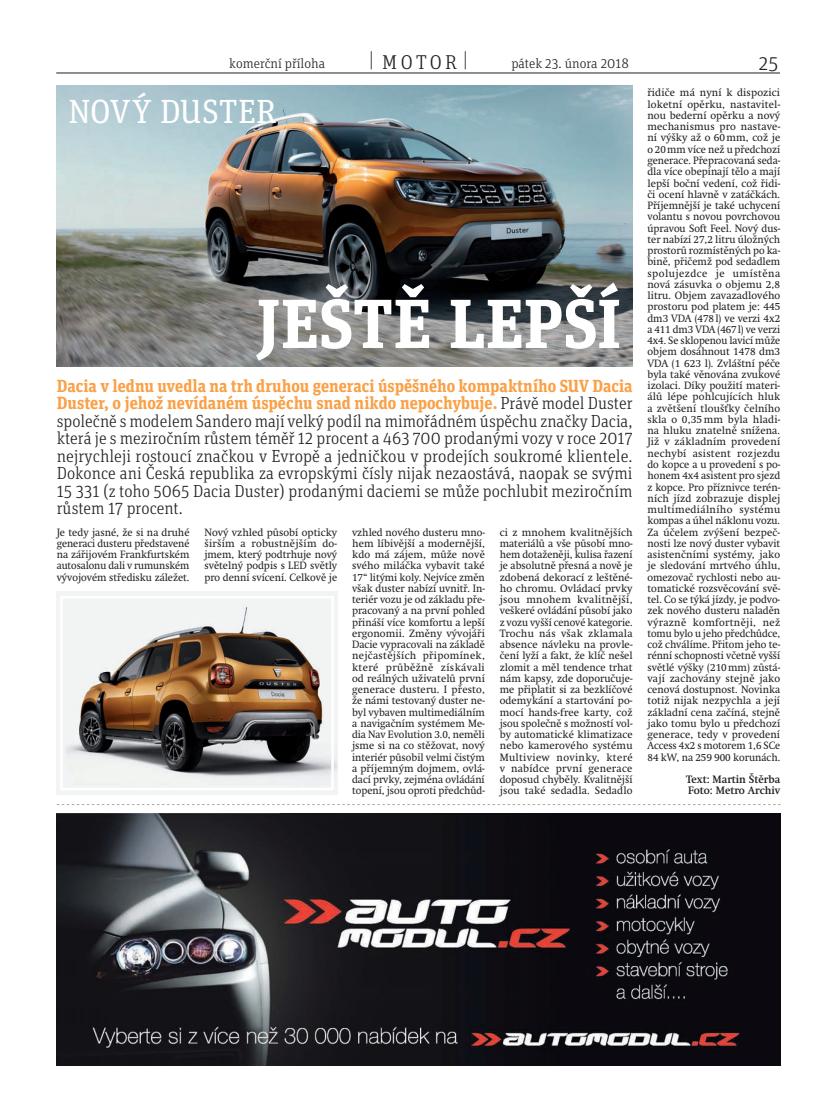
<style>
.page{position:relative;width:837px;height:1117px;background:#fff}
.page>*{position:absolute;margin:0;border:0;box-sizing:border-box;transform-origin:0 0}
.t1{font:700 69.25px "Unit Slab Pro";letter-spacing:.005em;color:#fff}
.t2{font:33.5px "Unit Slab Pro";letter-spacing:.005em;color:#fff}
.t3{font:300 20px "Unit Slab Pro";letter-spacing:.16em;color:#231f20}
.t4{font:300 17.5px/17.5px "Unit Slab CE";color:#231f20;text-align:justify;scale:.96 1}
.t5{font:300 13.75px "Unit Slab Pro";color:#231f20}
.t6{font:10.5px/11.2px "Metro Swift";color:#231f20;text-align:justify}
.t7{font:10.5px/11.2px "Metro Swift";color:#231f20;text-align:justify;scale:.96 1}
.t8{font:700 10.5px/11.2px "Metro Swift";color:#231f20;scale:.96 1}
.s1{font-family:"Gotham Narrow"}
.s2{font-weight:700;color:#f9a148}
</style>
<div class="page">
<hr style="left:56px;top:73px;width:723px;height:1px;background:#231f20">
<img style="left:57px;top:85px;width:575px;height:281px">
<img style="left:57px;top:591px;width:280px;height:203px">
<svg style="left:57px;top:804px;width:723px;height:1px"></svg>
<img style="left:57px;top:813px;width:723px;height:252px">
<h3 class="t5" style="left:229px;top:55px;width:97px">komerční příloha</h3>
<h3 class="t3" style="left:369px;top:49px;width:101px"><span class="s1">|</span> motor <span class="s1">|</span></h3>
<h3 class="t5" style="left:511px;top:54px;width:119px">pátek 23. února 2018</h3>
<p class="t3" style="left:758px;top:50px;width:21px">25</p>
<p class="t2" style="left:68px;top:89px;width:189px">NOVÝ DUSTER</p>
<p class="t1" style="left:256px;top:273px;width:366px">ještě lepší</p>
<p class="t4" style="left:57px;top:376px;width:601px"><span class="s2">Dacia v lednu uvedla na trh druhou generaci úspěšného kompaktního SUV Dacia Duster, o jehož nevídaném úspěchu snad nikdo nepochybuje.</span> Právě model Duster společně s modelem Sandero mají velký podíl na mimořádném úspěchu značky Dacia, která je s meziročním růstem téměř 12 procent a 463 700 prodanými vozy v roce 2017 nejrychleji rostoucí značkou v Evropě a jedničkou v prodejích soukromé klientele.<br>Dokonce ani Česká republika za evropskými čísly nijak nezaostává, naopak se svými 15 331 (z toho 5065 Dacia Duster) prodanými daciemi se může pochlubit meziročním růstem 17 procent.</p>
<p class="t6" style="left:204px;top:526px;width:134px">Nový vzhled působí opticky širším a robustnějším do&shy;jmem, který podtrhuje nový světelný podpis s LED světly pro denní svícení. Celkově je</p>
<p class="t7" style="left:352px;top:526px;width:140px">vzhled nového dusteru mno&shy;hem líbivější a modernější, kdo má zájem, může nově svého miláčka vybavit také 17“ litými koly. Nejvíce změn však duster nabízí uvnitř. In&shy;teriér vozu je od základu pře&shy;pracovaný a na první pohled přináší více komfortu a lepší ergonomii. Změny vývojáři Dacie vypracovali na základě nejčastějších připomínek, které průběžně získávali od reálných uživatelů první generace dusteru. I přesto, že námi testovaný duster ne&shy;byl vybaven multimediálním a navigačním systémem Me&shy;dia Nav Evolution 3.0, neměli jsme si na co stěžovat, nový interiér působil velmi čistým a příjemným dojmem, ovlá&shy;dací prvky, zejména ovládání topení, jsou oproti předchůd-</p>
<p class="t6" style="left:499px;top:526px;width:134px">ci z mnohem kvalitnějších materiálů a vše působí mno&shy;hem dotaženěji, kulisa řazení je absolutně přesná a nově je zdobená dekorací z leštěné&shy;ho chromu. Ovládací prvky jsou mnohem kvalitnější, veškeré ovládání působí jako z vozu vyšší cenové kategorie.<br>Trochu nás však zklamala absence návleku na provle&shy;čení lyží a fakt, že klíč nešel zlomit a měl tendence trhat nám kapsy, zde doporučuje&shy;me připlatit si za bezklíčové odemykání a startování po&shy;mocí hands-free karty, což jsou společně s možností vol&shy;by automatické klimatizace nebo kamerového systému Multiview novinky, které v nabídce první generace doposud chyběly. Kvalitnější jsou také sedadla. Sedadlo</p>
<p class="t6" style="left:57px;top:526px;width:134px">Je tedy jasné, že si na druhé generaci dusteru představené na zářijovém Frankfurtském autosalonu dali v rumunském vývojovém středisku záležet.</p>
<p class="t6" style="left:647px;top:87px;width:134px">řidiče má nyní k dispozici loketní opěrku, nastavitel&shy;nou bederní opěrku a nový mechanismus pro nastave&shy;ní výšky až o 60mm, což je o 20mm více než u předchozí generace. Přepracovaná seda&shy;dla více obepínají tělo a mají lepší boční vedení, což řidi&shy;či ocení hlavně v zatáčkách.<br>Příjemnější je také uchycení volantu s novou povrchovou úpravou Soft Feel. Nový dus&shy;ter nabízí 27,2 litru úložných prostorů rozmístěných po ka&shy;bině, přičemž pod sedadlem spolujezdce je umístěna nová zásuvka o objemu 2,8 litru. Objem zavazadlového prostoru pod platem je: 445 dm3 VDA (478l) ve verzi 4x2 a 411 dm3 VDA (467l) ve verzi 4x4. Se sklopenou lavicí může objem dosáhnout 1478 dm3<br>VDA (1 623 l). Zvláštní péče byla také věnována zvukové izolaci. Díky použití materi&shy;álů lépe pohlcujících hluk a zvětšení tloušťky čelního skla o 0,35mm byla hladi&shy;na hluku znatelně snížena.<br>Již v základním provedení nechybí asistent rozjezdu do kopce a u provedení s po&shy;honem 4x4 asistent pro sjezd z kopce. Pro příznivce terén&shy;ních jízd zobrazuje displej multimediálního systému kompas a úhel náklonu vozu.<br>Za účelem zvýšení bezpeč&shy;nosti lze nový duster vybavit asistenčními systémy, jako je sledování mrtvého úhlu, omezovač rychlosti nebo au&shy;tomatické rozsvěcování svě&shy;tel. Co se týká jízdy, je podvo&shy;zek nového dusteru naladěn výrazně komfortněji, než tomu bylo u jeho předchůdce, což chválíme. Přitom jeho te&shy;rénní schopnosti včetně vyšší světlé výšky (210mm) zůstá&shy;vají zachovány stejně jako cenová dostupnost. Novinka totiž nijak nezpychla a její základní cena začíná, stejně jako tomu bylo u předchozí generace, tedy v provedení Access 4x2 s motorem 1,6 SCe 84 kW, na 259 900 korunách.</p>
<p class="t8" style="left:685px;top:773px;width:100px">Text: Martin Štěrba<br>Foto: Metro Archiv</p>
</div>
